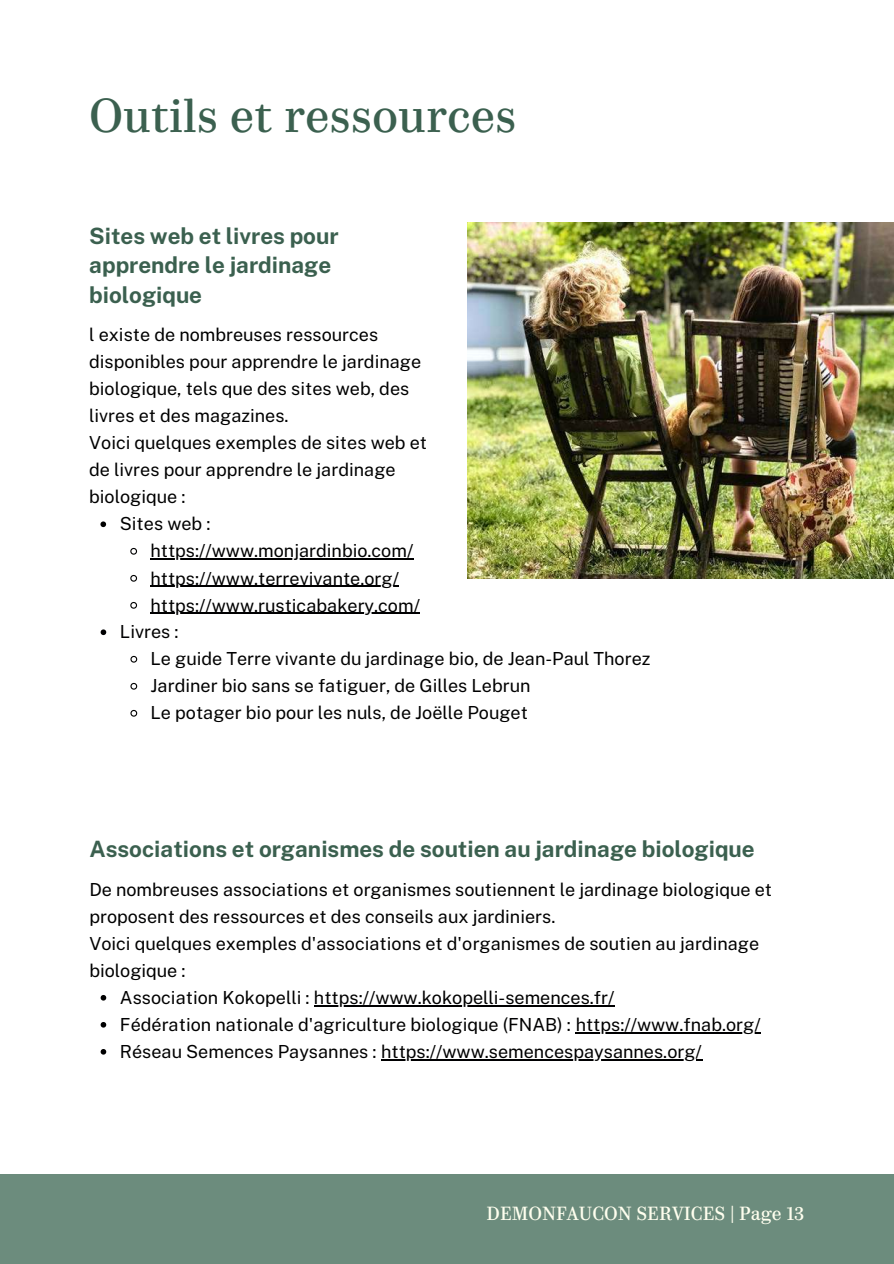
<style>
.page{position:relative;width:894px;height:1264px;background:#fff}
.page>*{position:absolute;margin:0;border:0;box-sizing:border-box;transform-origin:0 0}
.t1{font:45px "Parmigiano Piccolo HL";color:#3b604f}
.t2{font:700 22.5px/29.2px "Public Sans";color:#3b604f}
.t3{font:18px/27px "Public Sans";color:#000001}
.t4{font:18px "Parmigiano Piccolo HL";color:#ffffef}
</style>
<div class="page">
<div style="left:0;top:1174px;width:893px;height:89px;background:#6c8c7d"></div>
<img style="left:468px;top:222px;width:425px;height:356px">
<svg style="left:100px;top:521px;width:6px;height:6px"></svg>
<svg style="left:130px;top:547px;width:8px;height:8px"></svg>
<hr style="left:150px;top:558px;width:263px;height:1px;background:#000001">
<svg style="left:130px;top:574px;width:8px;height:8px"></svg>
<hr style="left:150px;top:585px;width:249px;height:1px;background:#000001">
<svg style="left:130px;top:602px;width:8px;height:7px"></svg>
<hr style="left:150px;top:612px;width:270px;height:1px;background:#000001">
<svg style="left:101px;top:995px;width:5px;height:5px"></svg>
<hr style="left:314px;top:1005px;width:300px;height:1px;background:#000001">
<svg style="left:101px;top:1022px;width:5px;height:5px"></svg>
<hr style="left:575px;top:1032px;width:185px;height:1px;background:#000001">
<svg style="left:101px;top:1049px;width:5px;height:5px"></svg>
<hr style="left:381px;top:1059px;width:321px;height:1px;background:#000001">
<svg style="left:101px;top:629px;width:5px;height:6px"></svg>
<svg style="left:130px;top:655px;width:8px;height:8px"></svg>
<svg style="left:130px;top:682px;width:8px;height:8px"></svg>
<svg style="left:130px;top:709px;width:8px;height:8px"></svg>
<h1 class="t1" style="left:89px;top:87px;width:428px">Outils et ressources</h1>
<p class="t2" style="left:89px;top:221px;width:251px">Sites web et livres pour apprendre le jardinage biologique</p>
<p class="t3" style="left:89px;top:321px;width:290px">l existe de nombreuses ressources</p>
<p class="t3" style="left:89px;top:348px;width:333px">disponibles pour apprendre le jardinage</p>
<p class="t3" style="left:89px;top:375px;width:321px">biologique, tels que des sites web, des</p>
<p class="t3" style="left:89px;top:402px;width:201px">livres et des magazines.</p>
<p class="t3" style="left:89px;top:429px;width:339px">Voici quelques exemples de sites web et</p>
<p class="t3" style="left:89px;top:456px;width:308px">de livres pour apprendre le jardinage</p>
<p class="t3" style="left:89px;top:483px;width:98px">biologique :</p>
<p class="t3" style="left:120px;top:510px;width:92px">Sites web :</p>
<p class="t3" style="left:150px;top:537px;width:264px">https://www.monjardinbio.com/</p>
<p class="t3" style="left:150px;top:564px;width:250px">https://www.terrevivante.org/</p>
<p class="t3" style="left:150px;top:591px;width:271px">https://www.rusticabakery.com/</p>
<p class="t3" style="left:150px;top:618px;width:501px;text-indent:-31px">Livres :<br>Le guide Terre vivante du jardinage bio, de Jean-Paul Thorez Jardiner bio sans se fatiguer, de Gilles Lebrun<br>Le potager bio pour les nuls, de Joëlle Pouget</p>
<p class="t2" style="left:89px;top:834px;width:666px">Associations et organismes de soutien au jardinage biologique</p>
<p class="t3" style="left:89px;top:875px;width:684px">De nombreuses associations et organismes soutiennent le jardinage biologique et</p>
<p class="t3" style="left:89px;top:902px;width:467px">proposent des ressources et des conseils aux jardiniers.</p>
<p class="t3" style="left:89px;top:929px;width:671px">Voici quelques exemples d'associations et d'organismes de soutien au jardinage</p>
<p class="t3" style="left:89px;top:956px;width:98px">biologique :</p>
<p class="t3" style="left:120px;top:983px;width:496px">Association Kokopelli : https://www.kokopelli-semences.fr/</p>
<p class="t3" style="left:120px;top:1010px;width:642px">Fédération nationale d'agriculture biologique (FNAB) : https://www.fnab.org/</p>
<p class="t3" style="left:120px;top:1037px;width:583px">Réseau Semences Paysannes : https://www.semencespaysannes.org/</p>
<p class="t4" style="left:486px;top:1202px;width:319px">DEMONFAUCON SERVICES | Page 13</p>
</div>
